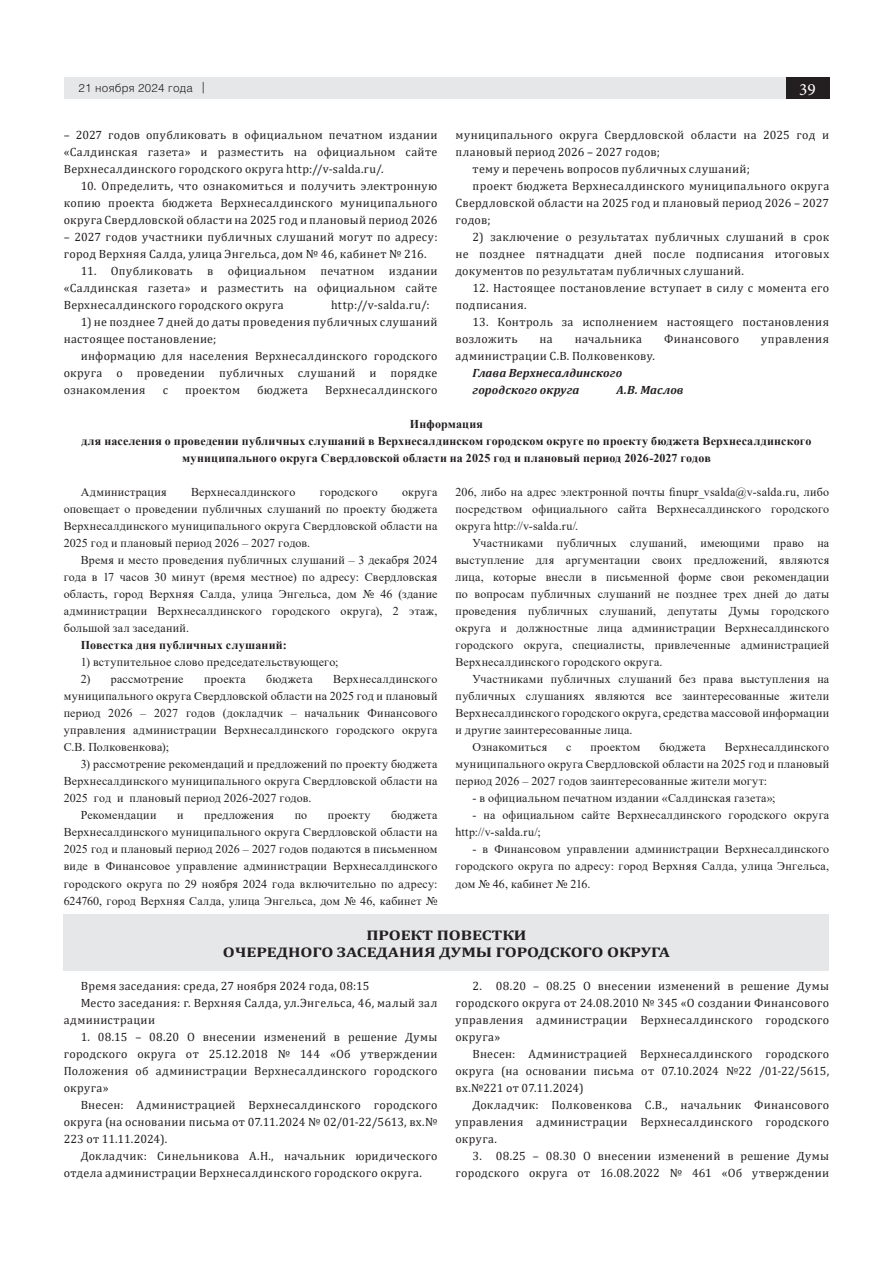
<style>
.page{position:relative;width:893px;height:1263px;background:#fff}
.page>*{position:absolute;margin:0;border:0;box-sizing:border-box;transform-origin:0 0}
.t1{font:17.25px "Minion Pro";color:#fff}
.t2{font:700 13.95px "Cambria";letter-spacing:-.005em;color:#231f20;scale:1.23 1}
.заг_прилож{font:12px/17px "Times New Roman";letter-spacing:.015em;color:#231f20;text-align:justify}
.заг_прилож-2{font:12px/17px "Cambria";letter-spacing:.025em;color:#231f20;text-align:justify}
.заг_прилож-3{font:700 12px/17px "Times New Roman";letter-spacing:.015em;color:#231f20;text-align:center}
.заг_прилож-4{font:italic 700 12px "Cambria";letter-spacing:.015em;color:#231f20}
.t3{font:300 11.55px "Helios";letter-spacing:.02em;color:#231f20}
.s1{font-family:"Franklin Gothic";font-weight:400;font-style:italic;font-size:13.5px;color:#57585a}
</style>
<div class="page">
<div style="left:64px;top:77px;width:722px;height:22px;background:#e6e7e9"></div>
<div style="left:786px;top:77px;width:43px;height:22px;background:#231f20"></div>
<div style="left:64px;top:914px;width:765px;height:57px;background:#e6e7e9"></div>
<p class="t3" style="left:79px;top:81px;width:130px">21 ноября 2024 года <span class="s1">|</span></p>
<h1 class="t1" style="left:799px;top:77px;width:18px">39</h1>
<p class="заг_прилож-2" style="left:64px;top:126px;width:375px">– 2027 годов опубликовать в официальном печатном издании «Салдинская газета» и разместить на официальном сайте Верхнесалдинского городского округа http://v-salda.ru/.</p>
<p class="заг_прилож-2" style="left:64px;top:177px;width:375px;text-indent:17px">10. Определить, что ознакомиться и получить электронную копию проекта бюджета Верхнесалдинского муниципального округа Свердловской области на 2025 год и плановый период 2026</p>
<p class="заг_прилож-2" style="left:64px;top:228px;width:375px">– 2027 годов участники публичных слушаний могут по адресу: город Верхняя Салда, улица Энгельса, дом № 46, кабинет № 216.</p>
<p class="заг_прилож-2" style="left:64px;top:262px;width:375px;text-indent:17px">11. Опубликовать в официальном печатном издании «Салдинская газета» и разместить на официальном сайте Верхнесалдинского городского округа</p>
<p class="заг_прилож-2" style="left:331px;top:297px;width:100px">http://v-salda.ru/:</p>
<p class="заг_прилож-2" style="left:64px;top:314px;width:375px;text-indent:17px">1) не позднее 7 дней до даты проведения публичных слушаний настоящее постановление;</p>
<p class="заг_прилож-2" style="left:64px;top:348px;width:375px;text-indent:17px">информацию для населения Верхнесалдинского городского округа о проведении публичных слушаний и порядке ознакомления</p>
<p class="заг_прилож-2" style="left:163px;top:382px;width:7px">с</p>
<p class="заг_прилож-2" style="left:185px;top:382px;width:56px">проектом</p>
<p class="заг_прилож-2" style="left:257px;top:382px;width:52px">бюджета</p>
<p class="заг_прилож-2" style="left:325px;top:382px;width:114px">Верхнесалдинского</p>
<p class="заг_прилож-2" style="left:455px;top:126px;width:375px">муниципального округа Свердловской области на 2025 год и плановый период 2026 – 2027 годов;</p>
<p class="заг_прилож-2" style="left:472px;top:160px;width:279px">тему и перечень вопросов публичных слушаний;</p>
<p class="заг_прилож-2" style="left:455px;top:177px;width:375px;text-indent:17px">проект бюджета Верхнесалдинского муниципального округа Свердловской области на 2025 год и плановый период 2026 – 2027 годов;</p>
<p class="заг_прилож-2" style="left:455px;top:228px;width:375px;text-indent:17px">2) заключение о результатах публичных слушаний в срок не позднее пятнадцати дней после подписания итоговых документов по результатам публичных слушаний.</p>
<p class="заг_прилож-2" style="left:455px;top:279px;width:375px;text-indent:17px">12. Настоящее постановление вступает в силу с момента его подписания.</p>
<p class="заг_прилож-2" style="left:455px;top:314px;width:375px;text-indent:17px">13. Контроль за исполнением настоящего постановления возложить</p>
<p class="заг_прилож-2" style="left:540px;top:331px;width:15px">на</p>
<p class="заг_прилож-2" style="left:575px;top:331px;width:69px">начальника</p>
<p class="заг_прилож-2" style="left:664px;top:331px;width:76px">Финансового</p>
<p class="заг_прилож-2" style="left:761px;top:331px;width:70px">управления</p>
<p class="заг_прилож-2" style="left:455px;top:348px;width:201px">администрации С.В. Полковенкову.</p>
<p class="заг_прилож-4" style="left:472px;top:365px;width:151px">Глава Верхнесалдинского</p>
<p class="заг_прилож-4" style="left:472px;top:382px;width:108px">городского округа</p>
<p class="заг_прилож-4" style="left:616px;top:382px;width:69px">А.В. Маслов</p>
<p class="заг_прилож-3" style="left:410px;top:415px;width:75px">Информация</p>
<p class="заг_прилож-3" style="left:82px;top:432px;width:731px">для населения о проведении публичных слушаний в Верхнесалдинском городском округе по проекту бюджета Верхнесалдинского муниципального округа Свердловской области на 2025 год и плановый период 2026-2027 годов</p>
<p class="заг_прилож" style="left:81px;top:483px;width:88px">Администрация</p>
<p class="заг_прилож" style="left:191px;top:483px;width:106px">Верхнесалдинского</p>
<p class="заг_прилож" style="left:320px;top:483px;width:60px">городского</p>
<p class="заг_прилож" style="left:64px;top:483px;width:375px;text-indent:338px">округа оповещает о проведении публичных слушаний по проекту бюджета Верхнесалдинского муниципального округа Свердловской области на 2025 год и плановый период 2026 – 2027 годов.</p>
<p class="заг_прилож" style="left:64px;top:551px;width:375px;text-indent:17px">Время и место проведения публичных слушаний – 3 декабря 2024 года в 17 часов 30 минут (время местное) по адресу: Свердловская область, город Верхняя Салда, улица Энгельса, дом № 46 (здание администрации Верхнесалдинского городского округа), 2 этаж, большой зал заседаний.</p>
<p class="заг_прилож-3" style="left:81px;top:636px;width:207px">Повестка дня публичных слушаний:</p>
<p class="заг_прилож" style="left:81px;top:653px;width:259px">1) вступительное слово председательствующего;</p>
<p class="заг_прилож" style="left:81px;top:670px;width:104px">2) рассмотрение</p>
<p class="заг_прилож" style="left:204px;top:670px;width:43px">проекта</p>
<p class="заг_прилож" style="left:266px;top:670px;width:48px">бюджета</p>
<p class="заг_прилож" style="left:64px;top:670px;width:375px;text-indent:269px">Верхнесалдинского муниципального округа Свердловской области на 2025 год и плановый период 2026 – 2027 годов (докладчик – начальник Финансового управления администрации Верхнесалдинского городского округа С.В. Полковенкова);</p>
<p class="заг_прилож" style="left:64px;top:755px;width:375px;text-indent:17px">3) рассмотрение рекомендаций и предложений по проекту бюджета Верхнесалдинского муниципального округа Свердловской области на 2025 год и плановый период 2026-2027 годов.</p>
<p class="заг_прилож" style="left:81px;top:806px;width:77px">Рекомендации</p>
<p class="заг_прилож" style="left:177px;top:806px;width:8px">и</p>
<p class="заг_прилож" style="left:204px;top:806px;width:71px">предложения</p>
<p class="заг_прилож" style="left:295px;top:806px;width:14px">по</p>
<p class="заг_прилож" style="left:328px;top:806px;width:44px">проекту</p>
<p class="заг_прилож" style="left:64px;top:806px;width:375px;text-indent:327px">бюджета Верхнесалдинского муниципального округа Свердловской области на 2025 год и плановый период 2026 – 2027 годов подаются в письменном виде в Финансовое управление администрации Верхнесалдинского городского округа по 29 ноября 2024 года включительно по адресу:<br>624760, город Верхняя Салда, улица Энгельса, дом № 46, кабинет №</p>
<p class="заг_прилож" style="left:455px;top:483px;width:375px">206, либо на адрес электронной почты finupr_vsalda@v-salda.ru, либо посредством официального сайта Верхнесалдинского городского округа http://v-salda.ru/.</p>
<p class="заг_прилож" style="left:455px;top:534px;width:375px;text-indent:17px">Участниками публичных слушаний, имеющими право на выступление для аргументации своих предложений, являются лица, которые внесли в письменной форме свои рекомендации по вопросам публичных слушаний не позднее трех дней до даты проведения публичных слушаний, депутаты Думы городского округа и должностные лица администрации Верхнесалдинского городского округа, специалисты, привлеченные администрацией Верхнесалдинского городского округа.</p>
<p class="заг_прилож" style="left:455px;top:670px;width:375px;text-indent:17px">Участниками публичных слушаний без права выступления на публичных слушаниях являются все заинтересованные жители Верхнесалдинского городского округа, средства массовой информации и другие заинтересованные лица.</p>
<p class="заг_прилож" style="left:472px;top:738px;width:76px">Ознакомиться</p>
<p class="заг_прилож" style="left:566px;top:738px;width:7px">с</p>
<p class="заг_прилож" style="left:590px;top:738px;width:52px">проектом</p>
<p class="заг_прилож" style="left:659px;top:738px;width:48px">бюджета</p>
<p class="заг_прилож" style="left:455px;top:738px;width:375px;text-indent:269px">Верхнесалдинского муниципального округа Свердловской области на 2025 год и плановый период 2026 – 2027 годов заинтересованные жители могут:</p>
<p class="заг_прилож" style="left:472px;top:789px;width:305px">- в официальном печатном издании «Салдинская газета»;</p>
<p class="заг_прилож" style="left:455px;top:806px;width:375px;text-indent:17px">- на официальном сайте Верхнесалдинского городского округа httр://v-salda.ru/;</p>
<p class="заг_прилож" style="left:455px;top:840px;width:375px;text-indent:17px">- в Финансовом управлении администрации Верхнесалдинского городского округа по адресу: город Верхняя Салда, улица Энгельса, дом № 46, кабинет № 216.</p>
<p class="t2" style="left:366px;top:925px;width:132px">ПРОЕКТ ПОВЕСТКИ</p>
<p class="t2" style="left:223px;top:942px;width:365px">ОЧЕРЕДНОГО ЗАСЕДАНИЯ ДУМЫ ГОРОДСКОГО ОКРУГА</p>
<p class="заг_прилож-2" style="left:81px;top:977px;width:290px">Время заседания: среда, 27 ноября 2024 года, 08:15</p>
<p class="заг_прилож-2" style="left:64px;top:994px;width:375px;text-indent:17px">Место заседания: г. Верхняя Салда, ул.Энгельса, 46, малый зал администрации</p>
<p class="заг_прилож-2" style="left:64px;top:1028px;width:375px;text-indent:17px">1. 08.15 – 08.20 О внесении изменений в решение Думы городского округа от 25.12.2018 № 144 «Об утверждении Положения об администрации Верхнесалдинского городского округа»</p>
<p class="заг_прилож-2" style="left:64px;top:1096px;width:375px;text-indent:17px">Внесен: Администрацией Верхнесалдинского городского округа (на основании письма от 07.11.2024 № 02/01-22/5613, вх.№ 223 от 11.11.2024).</p>
<p class="заг_прилож-2" style="left:64px;top:1147px;width:375px;text-indent:17px">Докладчик: Синельникова А.Н., начальник юридического отдела администрации Верхнесалдинского городского округа.</p>
<p class="заг_прилож-2" style="left:455px;top:977px;width:375px;text-indent:17px">2. 08.20 – 08.25 О внесении изменений в решение Думы городского округа от 24.08.2010 № 345 «О создании Финансового управления администрации Верхнесалдинского городского округа»</p>
<p class="заг_прилож-2" style="left:455px;top:1045px;width:375px;text-indent:17px">Внесен: Администрацией Верхнесалдинского городского округа (на основании письма от 07.10.2024 №22 /01-22/5615, вх.№221 от 07.11.2024)</p>
<p class="заг_прилож-2" style="left:455px;top:1096px;width:375px;text-indent:17px">Докладчик: Полковенкова С.В., начальник Финансового управления администрации Верхнесалдинского городского округа.</p>
<p class="заг_прилож-2" style="left:455px;top:1147px;width:375px;text-align:right">3. 08.25 – 08.30 О внесении изменений в решение Думы городского округа от 16.08.2022 № 461 «Об утверждении</p>
</div>
